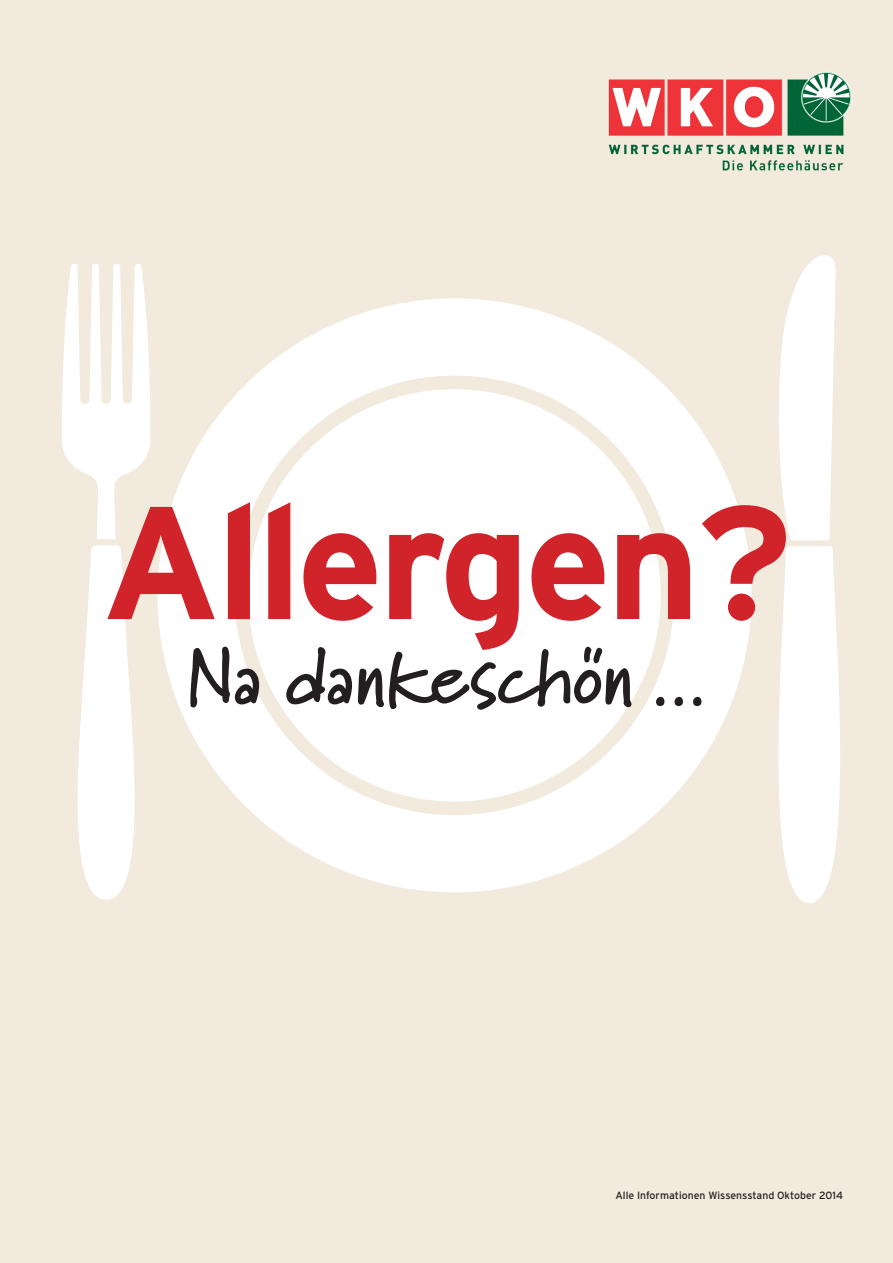
<style>
.page{position:relative;width:893px;height:1263px;background:#f1eadd}
.page>*{position:absolute;margin:0;border:0;box-sizing:border-box;transform-origin:0 0}
.t1{font:700 160.2px "Interstate";letter-spacing:-.03em;color:#d1232a}
.t2{font:700 80.1px "Marydale";color:#231f20}
.t3{font:10.5px "Interstate";color:#231f20}
</style>
<div class="page">
<img style="left:608px;top:72px;width:244px;height:99px">
<div style="left:158px;top:298px;width:593px;height:594px;background:#fff;border-radius:50%"></div>
<div style="left:235px;top:376px;width:439px;height:439px;border:14px solid #f1eadd;border-radius:50%"></div>
<svg style="left:77px;top:545px;width:58px;height:355px"></svg>
<svg style="left:62px;top:264px;width:88px;height:275px"></svg>
<svg style="left:778px;top:546px;width:62px;height:357px;background:#fdfcfa"></svg>
<svg style="left:779px;top:255px;width:57px;height:285px"></svg>
<h1 class="t1" style="left:101px;top:473px;width:692px">Allergen?</h1>
<h2 class="t2" style="left:186px;top:629px;width:522px">Na dankeschön ...</h2>
<p class="t3" style="left:615px;top:1189px;width:229px">Alle Informationen Wissensstand Oktober 2014</p>
</div>
